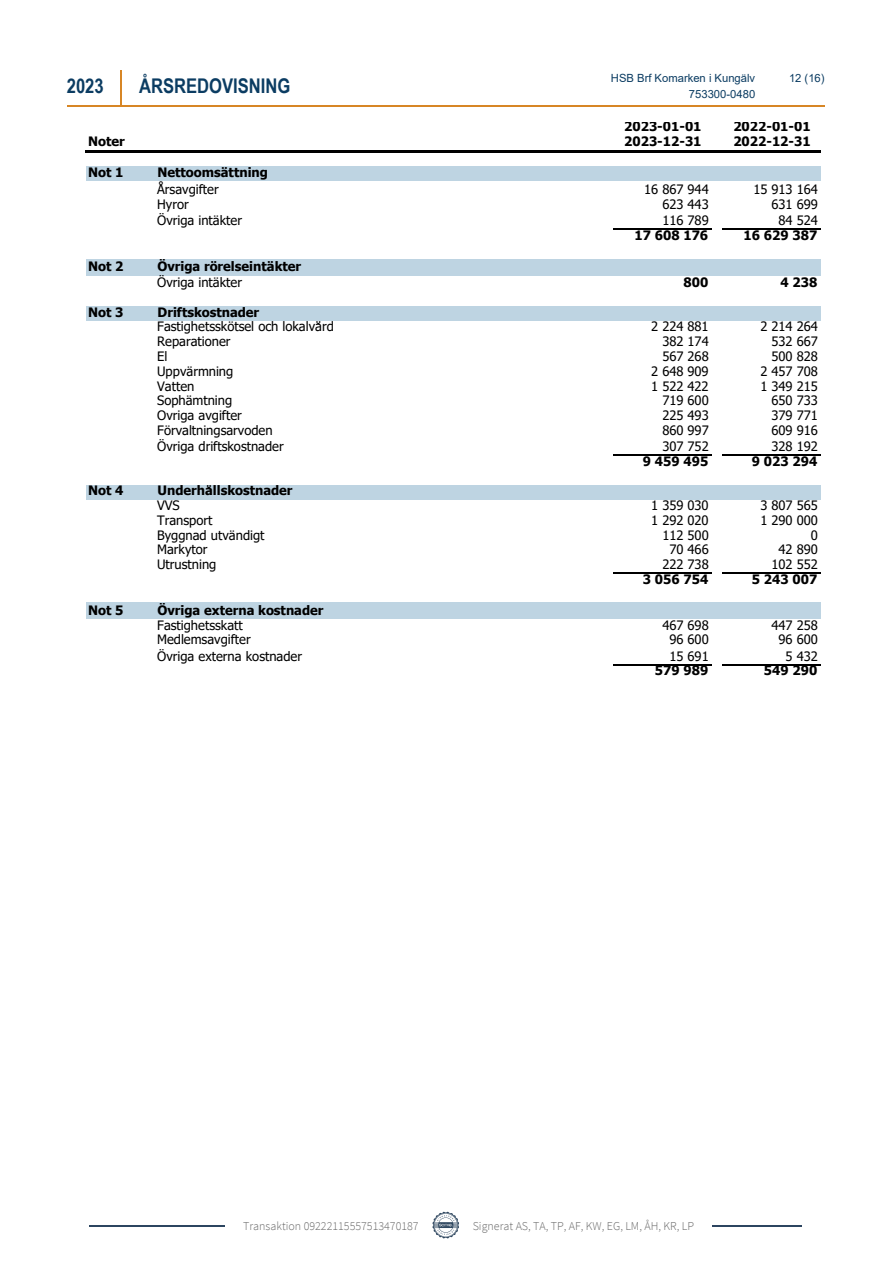
<style>
.page{position:relative;width:893px;height:1263px;background:#fff}
.page>*{position:absolute;margin:0;border:0;box-sizing:border-box;transform-origin:0 0}
.t1{font:700 20.25px "Arial Narrow";color:#0b3c62}
.t2{font:12.9px "Tahoma";letter-spacing:-.005em;color:#000}
.t3{font:700 12.9px "Tahoma";color:#000}
.t4{font:300 12px "Source Sans Pro";color:#666}
.t5{font:11.25px/15.6px "Arial";color:#0b3c62;text-align:right}
</style>
<div class="page">
<div style="left:86px;top:166px;width:734px;height:15px;background:#bed4e2"></div>
<div style="left:86px;top:259px;width:734px;height:16px;background:#bed4e2"></div>
<div style="left:86px;top:306px;width:734px;height:15px;background:#bed4e2"></div>
<div style="left:86px;top:485px;width:734px;height:15px;background:#bed4e2"></div>
<div style="left:86px;top:603px;width:734px;height:16px;background:#bed4e2"></div>
<hr style="left:613px;top:229px;width:98px;height:1px;background:#000">
<hr style="left:613px;top:455px;width:98px;height:1px;background:#000">
<hr style="left:613px;top:573px;width:98px;height:1px;background:#000">
<hr style="left:613px;top:664px;width:98px;height:1px;background:#000">
<hr style="left:85px;top:150px;width:735px;height:3px;background:#000">
<hr style="left:722px;top:229px;width:98px;height:1px;background:#000">
<hr style="left:722px;top:455px;width:98px;height:1px;background:#000">
<hr style="left:722px;top:573px;width:98px;height:1px;background:#000">
<hr style="left:722px;top:664px;width:98px;height:1px;background:#000">
<hr style="left:67px;top:105px;width:758px;height:2px;background:#d78625">
<hr style="left:121px;top:70px;width:1px;height:35px;background:#d78625">
<svg style="left:432px;top:1211px;width:27px;height:27px"></svg>
<hr style="left:89px;top:1225px;width:136px;height:1px;background:#2c4560">
<hr style="left:712px;top:1225px;width:90px;height:1px;background:#2c4560">
<h1 class="t1" style="left:67px;top:74px;width:38px">2023</h1>
<h1 class="t1" style="left:139px;top:74px;width:153px">ÅRSREDOVISNING</h1>
<p class="t5" style="left:611px;top:70px;width:146px">HSB Brf Komarken i Kungälv<br>753300-0480</p>
<p class="t5" style="left:789px;top:70px;width:37px">12 (16)</p>
<p class="t3" style="left:624px;top:117px;width:79px">2023-01-01</p>
<p class="t3" style="left:733px;top:117px;width:79px">2022-01-01</p>
<p class="t3" style="left:88px;top:133px;width:38px">Noter</p>
<p class="t3" style="left:624px;top:133px;width:79px">2023-12-31</p>
<p class="t3" style="left:733px;top:133px;width:79px">2022-12-31</p>
<p class="t3" style="left:88px;top:163px;width:37px">Not 1</p>
<p class="t3" style="left:158px;top:163px;width:112px">Nettoomsättning</p>
<p class="t2" style="left:157px;top:181px;width:63px">Årsavgifter</p>
<p class="t2" style="left:644px;top:181px;width:66px">16 867 944</p>
<p class="t2" style="left:753px;top:181px;width:66px">15 913 164</p>
<p class="t2" style="left:157px;top:196px;width:33px">Hyror</p>
<p class="t2" style="left:662px;top:196px;width:48px">623 443</p>
<p class="t2" style="left:771px;top:196px;width:48px">631 699</p>
<p class="t2" style="left:157px;top:212px;width:86px">Övriga intäkter</p>
<p class="t2" style="left:662px;top:212px;width:48px">116 789</p>
<p class="t2" style="left:778px;top:212px;width:41px">84 524</p>
<p class="t3" style="left:634px;top:226px;width:75px">17 608 176</p>
<p class="t3" style="left:744px;top:226px;width:75px">16 629 387</p>
<p class="t3" style="left:88px;top:257px;width:37px">Not 2</p>
<p class="t3" style="left:158px;top:257px;width:145px">Övriga rörelseintäkter</p>
<p class="t2" style="left:157px;top:274px;width:86px">Övriga intäkter</p>
<p class="t3" style="left:683px;top:273px;width:26px">800</p>
<p class="t3" style="left:780px;top:273px;width:38px">4 238</p>
<p class="t3" style="left:88px;top:303px;width:37px">Not 3</p>
<p class="t3" style="left:158px;top:303px;width:103px">Driftskostnader</p>
<p class="t2" style="left:157px;top:318px;width:178px">Fastighetsskötsel och lokalvård</p>
<p class="t2" style="left:651px;top:318px;width:59px">2 224 881</p>
<p class="t2" style="left:760px;top:318px;width:59px">2 214 264</p>
<p class="t2" style="left:157px;top:333px;width:75px">Reparationer</p>
<p class="t2" style="left:662px;top:333px;width:48px">382 174</p>
<p class="t2" style="left:771px;top:333px;width:48px">532 667</p>
<p class="t2" style="left:157px;top:348px;width:12px">El</p>
<p class="t2" style="left:662px;top:348px;width:48px">567 268</p>
<p class="t2" style="left:771px;top:348px;width:48px">500 828</p>
<p class="t2" style="left:157px;top:362px;width:78px">Uppvärmning</p>
<p class="t2" style="left:651px;top:362px;width:59px">2 648 909</p>
<p class="t2" style="left:760px;top:362px;width:59px">2 457 708</p>
<p class="t2" style="left:157px;top:377px;width:39px">Vatten</p>
<p class="t2" style="left:651px;top:377px;width:59px">1 522 422</p>
<p class="t2" style="left:760px;top:377px;width:59px">1 349 215</p>
<p class="t2" style="left:157px;top:392px;width:77px">Sophämtning</p>
<p class="t2" style="left:662px;top:392px;width:48px">719 600</p>
<p class="t2" style="left:771px;top:392px;width:48px">650 733</p>
<p class="t2" style="left:157px;top:407px;width:86px">Övriga avgifter</p>
<p class="t2" style="left:662px;top:407px;width:48px">225 493</p>
<p class="t2" style="left:771px;top:407px;width:48px">379 771</p>
<p class="t2" style="left:157px;top:421px;width:117px">Förvaltningsarvoden</p>
<p class="t2" style="left:662px;top:421px;width:48px">860 997</p>
<p class="t2" style="left:771px;top:421px;width:48px">609 916</p>
<p class="t2" style="left:157px;top:438px;width:128px">Övriga driftskostnader</p>
<p class="t2" style="left:662px;top:438px;width:48px">307 752</p>
<p class="t2" style="left:771px;top:438px;width:48px">328 192</p>
<p class="t3" style="left:643px;top:452px;width:67px">9 459 495</p>
<p class="t3" style="left:752px;top:452px;width:67px">9 023 294</p>
<p class="t3" style="left:88px;top:482px;width:37px">Not 4</p>
<p class="t3" style="left:158px;top:482px;width:137px">Underhållskostnader</p>
<p class="t2" style="left:157px;top:497px;width:24px">VVS</p>
<p class="t2" style="left:651px;top:497px;width:59px">1 359 030</p>
<p class="t2" style="left:760px;top:497px;width:59px">3 807 565</p>
<p class="t2" style="left:157px;top:511px;width:57px">Transport</p>
<p class="t2" style="left:651px;top:511px;width:59px">1 292 020</p>
<p class="t2" style="left:760px;top:511px;width:59px">1 290 000</p>
<p class="t2" style="left:157px;top:526px;width:109px">Byggnad utvändigt</p>
<p class="t2" style="left:662px;top:526px;width:48px">112 500</p>
<p class="t2" style="left:811px;top:526px;width:9px">0</p>
<p class="t2" style="left:157px;top:541px;width:52px">Markytor</p>
<p class="t2" style="left:669px;top:541px;width:41px">70 466</p>
<p class="t2" style="left:778px;top:541px;width:41px">42 890</p>
<p class="t2" style="left:157px;top:556px;width:61px">Utrustning</p>
<p class="t2" style="left:662px;top:556px;width:48px">222 738</p>
<p class="t2" style="left:771px;top:556px;width:48px">102 552</p>
<p class="t3" style="left:643px;top:570px;width:67px">3 056 754</p>
<p class="t3" style="left:752px;top:570px;width:67px">5 243 007</p>
<p class="t3" style="left:88px;top:601px;width:37px">Not 5</p>
<p class="t3" style="left:158px;top:601px;width:167px">Övriga externa kostnader</p>
<p class="t2" style="left:157px;top:616px;width:87px">Fastighetsskatt</p>
<p class="t2" style="left:662px;top:616px;width:48px">467 698</p>
<p class="t2" style="left:771px;top:616px;width:48px">447 258</p>
<p class="t2" style="left:157px;top:631px;width:95px">Medlemsavgifter</p>
<p class="t2" style="left:669px;top:631px;width:41px">96 600</p>
<p class="t2" style="left:778px;top:631px;width:41px">96 600</p>
<p class="t2" style="left:157px;top:647px;width:146px">Övriga externa kostnader</p>
<p class="t2" style="left:669px;top:647px;width:41px">15 691</p>
<p class="t2" style="left:785px;top:647px;width:34px">5 432</p>
<p class="t3" style="left:655px;top:662px;width:55px">579 989</p>
<p class="t3" style="left:764px;top:662px;width:55px">549 290</p>
<p class="t4" style="left:243px;top:1218px;width:177px">Transaktion 09222115557513470187</p>
<p class="t4" style="left:473px;top:1218px;width:223px">Signerat AS, TA, TP, AF, KW, EG, LM, ÅH, KR, LP</p>
</div>
